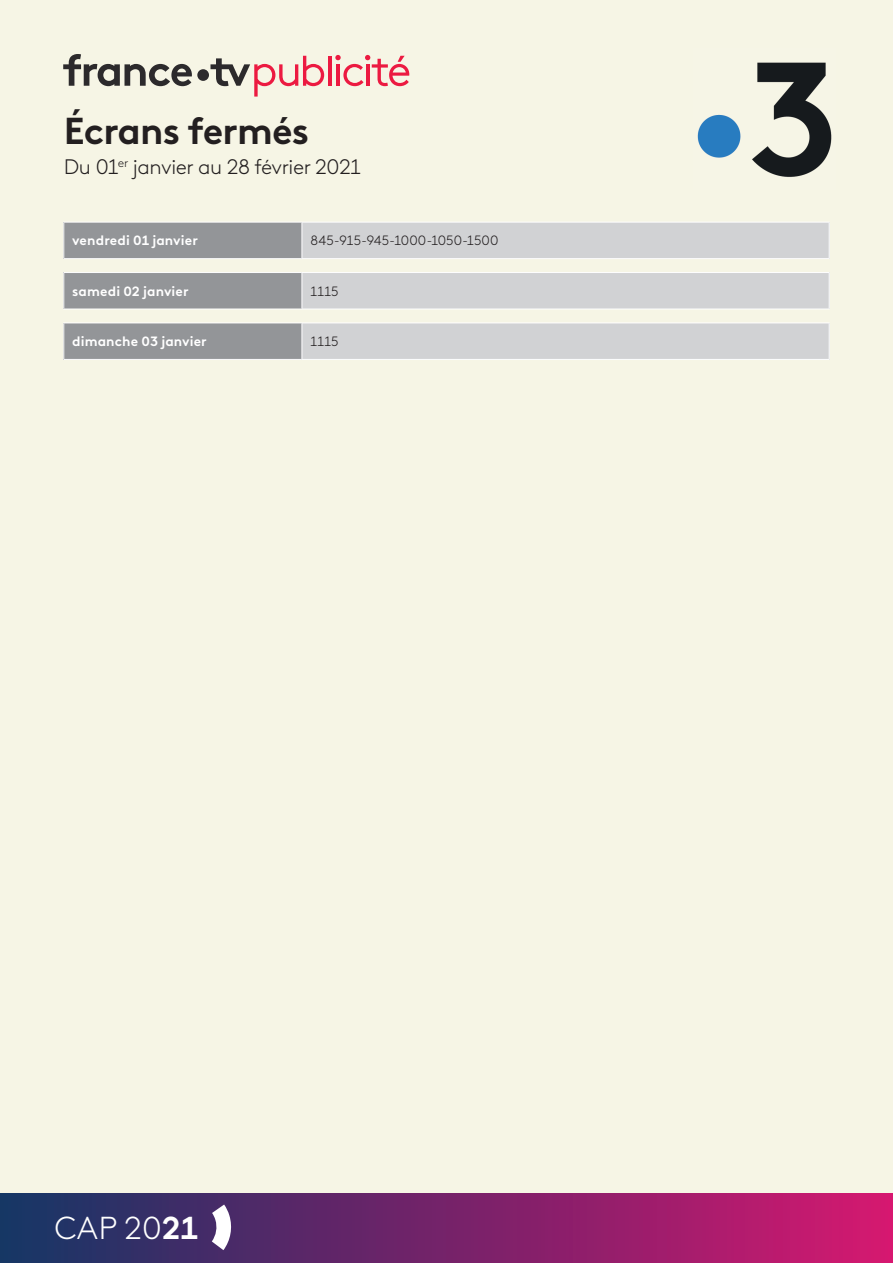
<style>
.page{position:relative;width:893px;height:1263px;background:#f6f5e5}
.page>*{position:absolute;margin:0;border:0;box-sizing:border-box;transform-origin:0 0}
.t1{font:700 37.5px "France TV Brown";letter-spacing:-.02em;color:#231f20}
.t2{font:300 31.8px "France TV Brown";color:#fff}
.t3{font:300 21px "France TV Brown";letter-spacing:-.02em;color:#231f20}
.t4{font:700 13.5px "France TV Brown";letter-spacing:.01em;color:#fff}
.t5{font:300 13.5px "France TV Brown";letter-spacing:.02em;color:#231f20}
.s1{font-weight:700}
</style>
<div class="page">
<div style="left:0;top:1194px;width:893px;height:69px;background:linear-gradient(to right,#173365,#d4166f)"></div>
<svg style="left:63px;top:54px;width:129px;height:32px"></svg>
<div style="left:197px;top:69px;width:12px;height:12px;background:#2c2a2c;border-radius:50%"></div>
<svg style="left:210px;top:56px;width:114px;height:41px"></svg>
<svg style="left:335px;top:55px;width:74px;height:31px"></svg>
<hr style="left:328px;top:56px;width:3px;height:30px;background:#ec1a41">
<svg style="left:212px;top:1204px;width:21px;height:46px"></svg>
<div style="left:64px;top:222px;width:238px;height:37px;background:#939598"></div>
<div style="left:302px;top:222px;width:527px;height:37px;background:#d1d2d4"></div>
<hr style="left:63px;top:222px;width:239px;height:1px;background:#fff">
<hr style="left:63px;top:222px;width:1px;height:36px;background:#fff">
<hr style="left:302px;top:222px;width:528px;height:1px;background:#fff">
<hr style="left:302px;top:222px;width:1px;height:36px;background:#fff">
<hr style="left:829px;top:222px;width:1px;height:36px;background:#fff">
<hr style="left:63px;top:258px;width:239px;height:1px;background:#fff">
<hr style="left:302px;top:258px;width:528px;height:1px;background:#fff">
<div style="left:64px;top:273px;width:238px;height:36px;background:#939598"></div>
<div style="left:302px;top:273px;width:527px;height:36px;background:#d1d2d4"></div>
<hr style="left:63px;top:272px;width:239px;height:1px;background:#fff">
<hr style="left:63px;top:273px;width:1px;height:36px;background:#fff">
<hr style="left:302px;top:272px;width:528px;height:1px;background:#fff">
<hr style="left:302px;top:273px;width:1px;height:36px;background:#fff">
<hr style="left:829px;top:273px;width:1px;height:36px;background:#fff">
<hr style="left:63px;top:309px;width:239px;height:1px;background:#fff">
<hr style="left:302px;top:309px;width:528px;height:1px;background:#fff">
<div style="left:64px;top:323px;width:238px;height:36px;background:#939598"></div>
<div style="left:302px;top:323px;width:527px;height:36px;background:#d1d2d4"></div>
<hr style="left:63px;top:323px;width:239px;height:1px;background:#fff">
<hr style="left:63px;top:323px;width:1px;height:36px;background:#fff">
<hr style="left:302px;top:323px;width:528px;height:1px;background:#fff">
<hr style="left:302px;top:323px;width:1px;height:36px;background:#fff">
<hr style="left:829px;top:323px;width:1px;height:36px;background:#fff">
<hr style="left:63px;top:359px;width:239px;height:1px;background:#fff">
<hr style="left:302px;top:359px;width:528px;height:1px;background:#fff">
<img style="left:697px;top:62px;width:135px;height:115px">
<h1 class="t1" style="left:64px;top:102px;width:247px">Écrans fermés</h1>
<h3 class="t3" style="left:64px;top:152px;width:298px">Du 01<sup>er</sup> janvier au 28 février 2021</h3>
<p class="t4" style="left:72px;top:230px;width:127px">vendredi 01 janvier</p>
<p class="t5" style="left:310px;top:231px;width:189px">845-915-945-1000-1050-1500</p>
<p class="t4" style="left:72px;top:281px;width:118px">samedi 02 janvier</p>
<p class="t5" style="left:310px;top:282px;width:30px">1115</p>
<p class="t4" style="left:72px;top:331px;width:136px">dimanche 03 janvier</p>
<p class="t5" style="left:310px;top:332px;width:30px">1115</p>
<h2 class="t2" style="left:54px;top:1205px;width:145px">CAP 20<span class="s1">21</span></h2>
</div>
